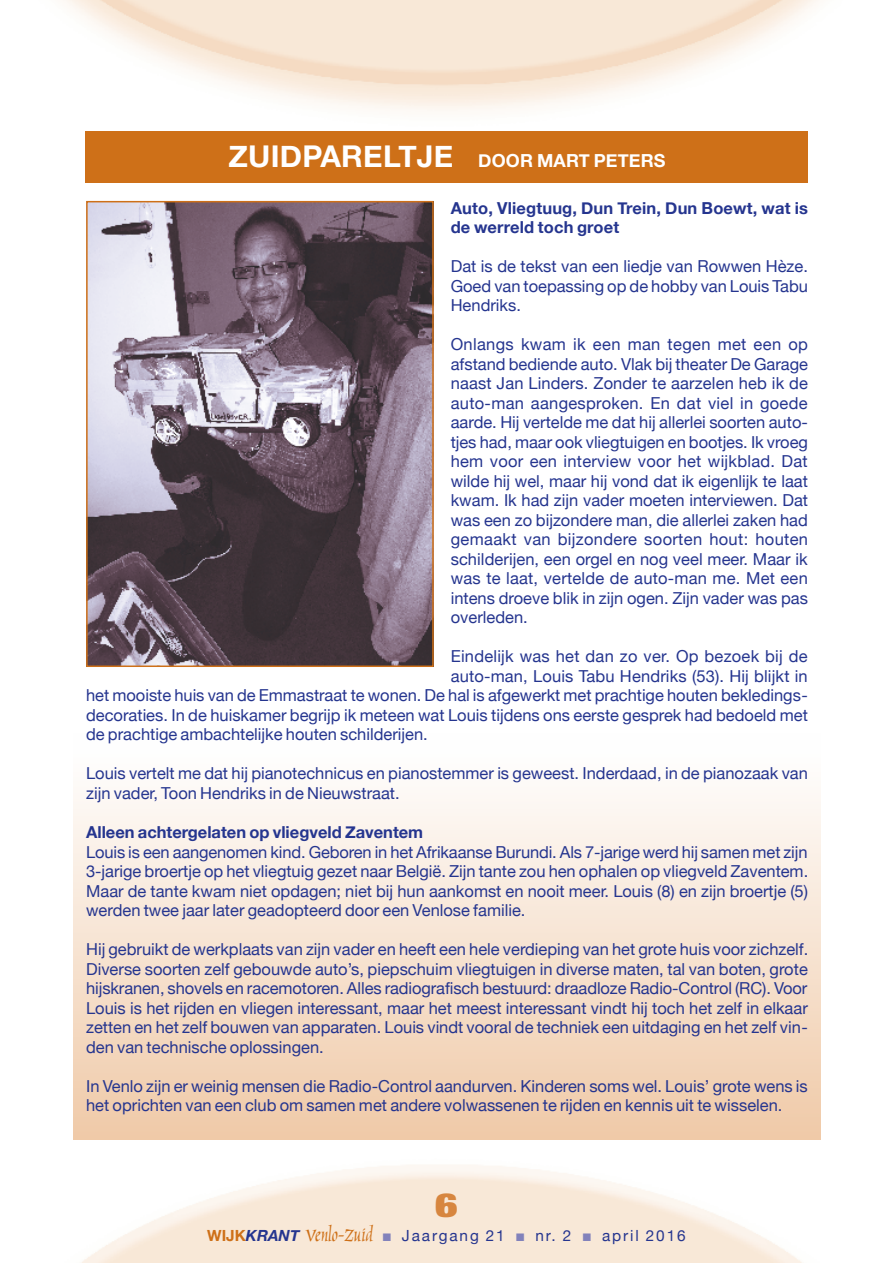
<style>
.page{position:relative;width:893px;height:1263px;background:#fff}
.page>*{position:absolute;margin:0;border:0;box-sizing:border-box;transform-origin:0 0}
.t1{font:800 36px "Imago";color:#d7863f}
.t2{font:700 30px "Helvetica Neue";color:#fff}
.t3{font:24.3px "Marigold";color:#ce7018}
.t4{font:700 18px "Helvetica Neue";color:#fff}
.t5{font:16.5px/19.5px "Helvetica Neue";color:#25358f;text-align:justify}
.t6{font:700 16.5px/19.5px "Helvetica Neue";color:#25358f}
.t7{font:15.3px "Helvetica Neue";letter-spacing:.125em;color:#25358f}
.s1{font-family:"Helvetica Neue";font-weight:700;font-size:15.3px}
.s2{font-family:"Helvetica Neue";font-weight:700;font-style:italic;font-size:15.3px;color:#25358f}
.s3{color:#8282bb}
</style>
<div class="page">
<div style="left:73px;top:733px;width:748px;height:407px;background:linear-gradient(to bottom,#fff,#f0caa8)"></div>
<div style="left:85px;top:132px;width:723px;height:51px;background:#ce7018"></div>
<img style="left:89px;top:204px;width:342px;height:460px">
<div style="left:86px;top:201px;width:348px;height:466px;border:2px solid #ce7018"></div>
<h2 class="t2" style="left:228px;top:133px;width:40px">Zuidpareltje</h2>
<p class="t4" style="left:478px;top:147px;width:15px">door</p>
<p class="t4" style="left:537px;top:147px;width:30px">Mart</p>
<p class="t4" style="left:594px;top:147px;width:25px">Peters</p>
<p class="t6" style="left:451px;top:199px;width:359px">Auto, Vliegtuug, Dun Trein, Dun Boewt, wat is de werreld toch groet</p>
<p class="t5" style="left:451px;top:258px;width:359px">Dat is de tekst van een liedje van Rowwen Hèze.<br>Goed van toepassing op de hobby van Louis Tabu Hendriks.</p>
<p class="t5" style="left:451px;top:336px;width:359px">Onlangs kwam ik een man tegen met een op afstand bediende auto. Vlak bij theater De Garage naast Jan Linders. Zonder te aarzelen heb ik de auto-man aangesproken. En dat viel in goede aarde. Hij vertelde me dat hij allerlei soorten autoo tjes had, maar ook vliegtuigen en bootjes. Ik vroeg hem voor een interview voor het wijkblad. Dat wilde hij wel, maar hij vond dat ik eigenlijk te laat kwam. Ik had zijn vader moeten interviewen. Dat was een zo bijzondere man, die allerlei zaken had gemaakt van bijzondere soorten hout: houten schilderijen, een orgel en nog veel meer. Maar ik was te laat, vertelde de auto-man me. Met een intens droeve blik in zijn ogen. Zijn vader was pas overleden.</p>
<p class="t5" style="left:451px;top:648px;width:358px">Eindelijk was het dan zo ver. Op bezoek bij de</p>
<p class="t5" style="left:451px;top:667px;width:359px">auto-man, Louis Tabu Hendriks (53). Hij blijkt in</p>
<p class="t5" style="left:86px;top:687px;width:723px">het mooiste huis van de Emmastraat te wonen. De hal is afgewerkt met prachtige houten bekledings-</p>
<p class="t5" style="left:86px;top:706px;width:723px">decoraties. In de huiskamer begrijp ik meteen wat Louis tijdens ons eerste gesprek had bedoeld met</p>
<p class="t5" style="left:86px;top:726px;width:343px">de prachtige ambachtelijke houten schilderijen.</p>
<p class="t5" style="left:86px;top:765px;width:723px">Louis vertelt me dat hij pianotechnicus en pianostemmer is geweest. Inderdaad, in de pianozaak van zijn vader, Toon Hendriks in de Nieuwstraat.</p>
<p class="t6" style="left:86px;top:823px;width:339px">Alleen achtergelaten op vliegveld Zaventem</p>
<p class="t5" style="left:86px;top:843px;width:724px">Louis is een aangenomen kind. Geboren in het Afrikaanse Burundi. Als 7-jarige werd hij samen met zijn 3-jarige broertje op het vliegtuig gezet naar België. Zijn tante zou hen ophalen op vliegveld Zaventem.<br>Maar de tante kwam niet opdagen; niet bij hun aankomst en nooit meer. Louis (8) en zijn broertje (5) werden twee jaar later geadopteerd door een Venlose familie.</p>
<p class="t5" style="left:86px;top:940px;width:724px">Hij gebruikt de werkplaats van zijn vader en heeft een hele verdieping van het grote huis voor zichzelf.<br>Diverse soorten zelf gebouwde auto’s, piepschuim vliegtuigen in diverse maten, tal van boten, grote hijskranen, shovels en racemotoren. Alles radiografisch bestuurd: draadloze Radio-Control (RC). Voor Louis is het rijden en vliegen interessant, maar het meest interessant vindt hij toch het zelf in elkaar zetten en het zelf bouwen van apparaten. Louis vindt vooral de techniek een uitdaging en het zelf vin&shy;den van technische oplossingen.</p>
<p class="t5" style="left:86px;top:1077px;width:723px">In Venlo zijn er weinig mensen die Radio-Control aandurven. Kinderen soms wel. Louis’ grote wens is het oprichten van een club om samen met andere volwassenen te rijden en kennis uit te wisselen.</p>
<h1 class="t1" style="left:435px;top:1182px;width:25px">6</h1>
<h3 class="t3" style="left:207px;top:1220px;width:167px"><span class="s1">WIJK</span><span class="s2">KRANT</span> Venlo-Zuid</h3>
<p class="t7" style="left:383px;top:1224px;width:305px"><span class="s3">■</span> Jaargang 21 <span class="s3">■</span> nr. 2 <span class="s3">■</span> april 2016</p>
</div>
